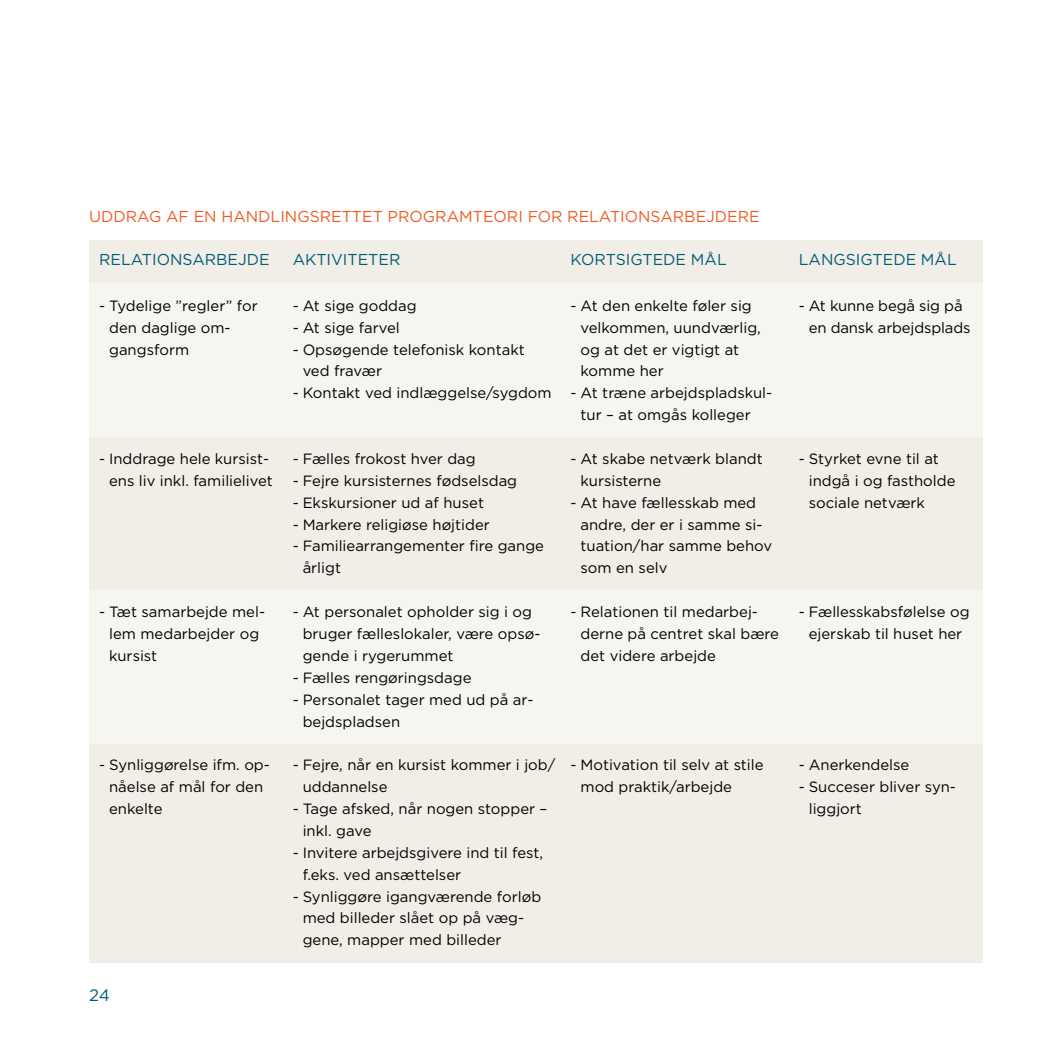
<style>
.page{position:relative;width:1042px;height:1042px;background:#fff}
.page>*{position:absolute;margin:0;border:0;box-sizing:border-box;transform-origin:0 0}
.t1{font:16.62px "Gotham";color:#005d77}
._02_mr{font:15.75px "Gotham";color:#f05b22}
._02_mr-2{font:15.75px "Gotham";color:#005d77}
._05_boks{font:14.88px/21.9px "Gotham";color:#000}
</style>
<div class="page">
<div style="left:89px;top:240px;width:893px;height:44px;background:#f1eee8"></div>
<div style="left:89px;top:437px;width:893px;height:153px;background:#f1eee8"></div>
<div style="left:89px;top:743px;width:893px;height:219px;background:#f1eee8"></div>
<div style="left:89px;top:284px;width:893px;height:153px;background:#f7f5f0"></div>
<div style="left:89px;top:590px;width:893px;height:153px;background:#f7f5f0"></div>
<p class="_02_mr" style="left:89px;top:206px;width:672px">U ddrag af en handlingsrettet programteori for relationsarbejdere</p>
<p class="_02_mr-2" style="left:293px;top:250px;width:109px">Aktiviteter</p>
<p class="_05_boks" style="left:293px;top:294px;width:125px">- At sige goddag</p>
<p class="_05_boks" style="left:293px;top:316px;width:109px">- At sige farvel</p>
<p class="_05_boks" style="left:303px;top:338px;width:223px;text-indent:-10px">- Opsøgende telefonisk kontakt ved fravær</p>
<p class="_05_boks" style="left:293px;top:382px;width:260px">- Kontakt ved indlæggelse/sygdom</p>
<p class="_02_mr-2" style="left:570px;top:250px;width:158px">Kortsigtede mål</p>
<p class="_05_boks" style="left:580px;top:294px;width:182px;text-indent:-10px">- At den enkelte føler sig velkommen, uundværlig, og at det er vigtigt at komme her</p>
<p class="_05_boks" style="left:580px;top:382px;width:193px;text-indent:-10px">- At træne arbejdspladskul&shy;tur – at omgås kolleger</p>
<p class="_05_boks" style="left:580px;top:448px;width:184px;text-indent:-10px">- At skabe netværk blandt kursisterne</p>
<p class="_05_boks" style="left:580px;top:491px;width:193px;text-indent:-10px">- At have fællesskab med andre, der er i samme si&shy;tuation/har samme behov som en selv</p>
<p class="_05_boks" style="left:580px;top:601px;width:200px;text-indent:-10px">- Relationen til medarbej&shy;derne på centret skal bære det videre arbejde</p>
<p class="_02_mr-2" style="left:99px;top:250px;width:172px">Relationsarbejde</p>
<p class="_05_boks" style="left:109px;top:294px;width:150px;text-indent:-10px">- Tydelige ”regler” for den daglige om&shy;gangsform</p>
<p class="_05_boks" style="left:293px;top:448px;width:184px">- Fælles frokost hver dag</p>
<p class="_05_boks" style="left:293px;top:469px;width:226px">- Fejre kursisternes fødselsdag</p>
<p class="_05_boks" style="left:293px;top:491px;width:193px">- Ekskursioner ud af huset</p>
<p class="_05_boks" style="left:293px;top:513px;width:199px">- Markere religiøse højtider</p>
<p class="_05_boks" style="left:303px;top:535px;width:243px;text-indent:-10px">- Familiearrangementer fire gange årligt</p>
<p class="_05_boks" style="left:303px;top:601px;width:239px;text-indent:-10px">- At personalet opholder sig i og bruger fælleslokaler, være opsø&shy;gende i rygerummet</p>
<p class="_05_boks" style="left:293px;top:666px;width:180px">- Fælles rengøringsdage</p>
<p class="_05_boks" style="left:303px;top:688px;width:232px;text-indent:-10px">- Personalet tager med ud på ar&shy;bejdspladsen</p>
<p class="_05_boks" style="left:303px;top:754px;width:254px;text-indent:-10px">- Fejre, når en kursist kommer i job/ uddannelse</p>
<p class="_05_boks" style="left:303px;top:798px;width:246px;text-indent:-10px">- Tage afsked, når nogen stopper – inkl. gave</p>
<p class="_05_boks" style="left:303px;top:841px;width:242px;text-indent:-10px">- I nvitere arbejdsgivere ind til fest, f.eks. ved ansættelser</p>
<p class="_05_boks" style="left:303px;top:885px;width:240px;text-indent:-10px">- Synliggøre igangværende forløb med billeder slået op på væg&shy;gene, mapper med billeder</p>
<p class="_05_boks" style="left:109px;top:448px;width:165px;text-indent:-10px">- I nddrage hele kursist&shy;ens liv inkl. familielivet</p>
<p class="_05_boks" style="left:109px;top:601px;width:157px;text-indent:-10px">- Tæt samarbejde mel&shy;lem medarbejder og kursist</p>
<p class="_05_boks" style="left:109px;top:754px;width:162px;text-indent:-10px">- Synliggørelse ifm. op&shy;nåelse af mål for den enkelte</p>
<p class="_05_boks" style="left:580px;top:754px;width:185px;text-indent:-10px">- Motivation til selv at stile mod praktik/arbejde</p>
<p class="t1" style="left:89px;top:985px;width:22px">24</p>
<p class="_02_mr-2" style="left:799px;top:250px;width:159px">Langsigtede mål</p>
<p class="_05_boks" style="left:809px;top:294px;width:163px;text-indent:-10px">- At kunne begå sig på en dansk arbejdsplads</p>
<p class="_05_boks" style="left:809px;top:448px;width:148px;text-indent:-10px">- Styrket evne til at indgå i og fastholde sociale netværk</p>
<p class="_05_boks" style="left:799px;top:601px;width:172px;text-align:center">- Fællesskabsfølelse og ejerskab til huset her</p>
<p class="_05_boks" style="left:799px;top:754px;width:112px">- Anerkendelse</p>
<p class="_05_boks" style="left:809px;top:776px;width:149px;text-indent:-10px">- Succeser bliver syn&shy;liggjort</p>
</div>
